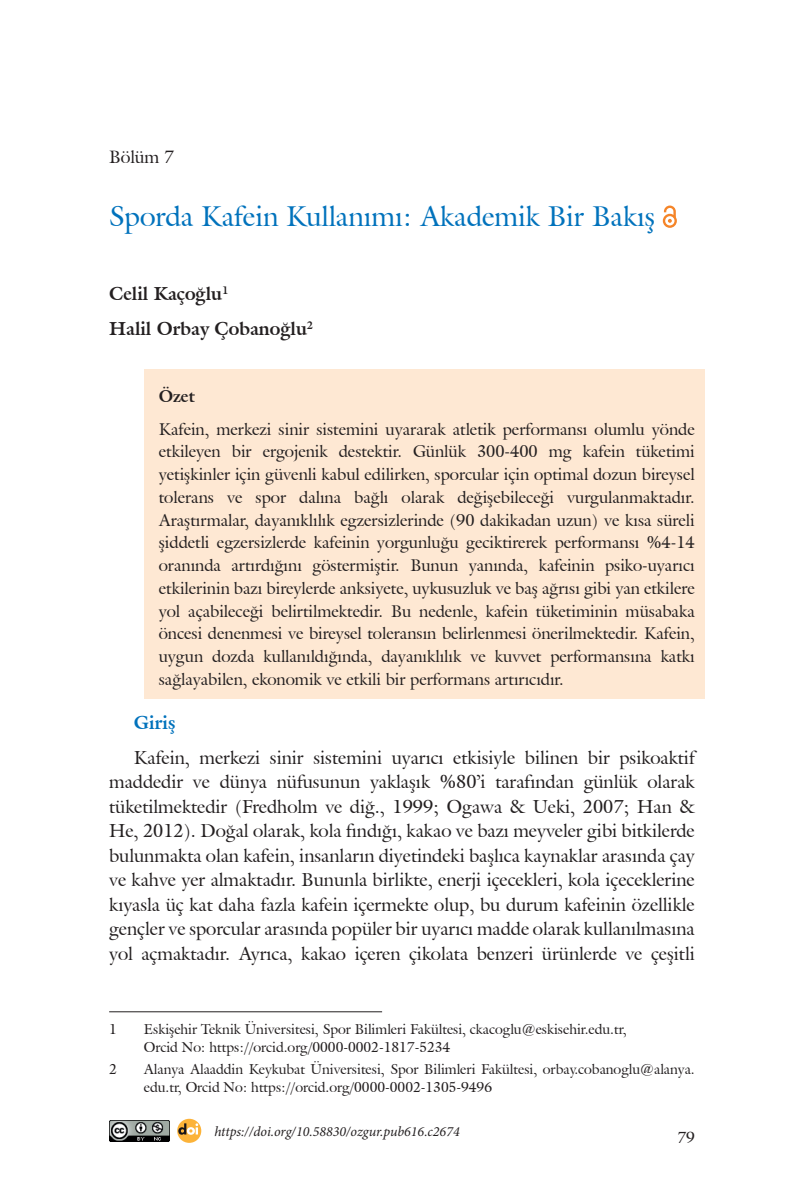
<style>
.page{position:relative;width:794px;height:1191px;background:#fff}
.page>*{position:absolute;margin:0;border:0;box-sizing:border-box;transform-origin:0 0}
.t1{font:28px "Galliard IT Cby BT";color:#0072bc}
.t2{font:18.38px/24.5px "Galliard IT Cby BT";color:#231f20;text-align:justify}
.t3{font:700 18.38px/34.5px "Galliard IT Cby BT";color:#231f20}
.t4{font:700 18.38px "Galliard IT Cby BT";color:#0072bc}
.t5{font:17.5px "Galliard IT Cby BT";color:#231f20}
.t6{font:16.62px/22.8px "Galliard IT Cby BT";color:#231f20;text-align:justify}
.t7{font:700 16.62px "Galliard IT Cby BT";color:#231f20}
.t8{font:15.75px "Galliard IT Cby BT";color:#231f20}
.t9{font:14px/17.5px "Galliard IT Cby BT";color:#231f20}
.t10{font:italic 14px "Minion Pro";color:#231f20}
</style>
<div class="page">
<div style="left:144px;top:369px;width:560px;height:47px;background:#fee8d3"></div>
<div style="left:144px;top:402px;width:560px;height:297px;background:#fee8d3"></div>
<svg style="left:663px;top:205px;width:14px;height:23px"></svg>
<hr style="left:109px;top:1011px;width:273px;height:1px;background:#231f20">
<img style="left:109px;top:1120px;width:60px;height:21px">
<svg style="left:177px;top:1118px;width:24px;height:24px"></svg>
<svg style="left:178px;top:1123px;width:20px;height:11px"></svg>
<p class="t5" style="left:109px;top:145px;width:66px">Bölüm 7</p>
<h1 class="t1" style="left:109px;top:198px;width:547px">Sporda Kafein Kullanımı: Akademik Bir Bakış</h1>
<p class="t3" style="left:109px;top:276px;width:206px">Celil Kaçoğlu<sup>1<br></sup>Halil Orbay Çobanoğlu<sup>2</sup></p>
<p class="t7" style="left:159px;top:385px;width:38px">Özet</p>
<p class="t6" style="left:159px;top:417px;width:537px">Kafein, merkezi sinir sistemini uyararak atletik performansı olumlu yönde etkileyen bir ergojenik destektir. Günlük 300-400 mg kafein tüketimi yetişkinler için güvenli kabul edilirken, sporcular için optimal dozun bireysel tolerans ve spor dalına bağlı olarak değişebileceği vurgulanmaktadır.<br>Araştırmalar, dayanıklılık egzersizlerinde (90 dakikadan uzun) ve kısa süreli şiddetli egzersizlerde kafeinin yorgunluğu geciktirerek performansı %4-14 oranında artırdığını göstermiştir. Bunun yanında, kafeinin psiko-uyarıcı etkilerinin bazı bireylerde anksiyete, uykusuzluk ve baş ağrısı gibi yan etkilere yol açabileceği belirtilmektedir. Bu nedenle, kafein tüketiminin müsabaka öncesi denenmesi ve bireysel toleransın belirlenmesi önerilmektedir. Kafein, uygun dozda kullanıldığında, dayanıklılık ve kuvvet performansına katkı sağlayabilen, ekonomik ve etkili bir performans artırıcıdır.</p>
<p class="t4" style="left:134px;top:711px;width:43px">Giriş</p>
<p class="t2" style="left:109px;top:745px;width:587px;text-indent:25px">Kafein, merkezi sinir sistemini uyarıcı etkisiyle bilinen bir psikoaktif maddedir ve dünya nüfusunun yaklaşık %80’i tarafından günlük olarak tüketilmektedir (Fredholm ve diğ., 1999; Ogawa &amp; Ueki, 2007; Han &amp; He, 2012). Doğal olarak, kola fındığı, kakao ve bazı meyveler gibi bitkilerde bulunmakta olan kafein, insanların diyetindeki başlıca kaynaklar arasında çay ve kahve yer almaktadır. Bununla birlikte, enerji içecekleri, kola içeceklerine kıyasla üç kat daha fazla kafein içermekte olup, bu durum kafeinin özellikle gençler ve sporcular arasında popüler bir uyarıcı madde olarak kullanılmasına yol açmaktadır. Ayrıca, kakao içeren çikolata benzeri ürünlerde ve çeşitli</p>
<p class="t9" style="left:109px;top:1020px;width:9px">1</p>
<p class="t9" style="left:144px;top:1020px;width:484px">Eskişehir Teknik Üniversitesi, Spor Bilimleri Fakültesi, ckacoglu@eskisehir.edu.tr,<br>Orcid No: https://orcid.org/0000-0002-1817-5234</p>
<p class="t9" style="left:109px;top:1060px;width:9px">2</p>
<p class="t9" style="left:144px;top:1060px;width:552px">Alanya Alaaddin Keykubat Üniversitesi, Spor Bilimleri Fakültesi, orbay.cobanoglu@alanya. edu.tr, Orcid No: https://orcid.org/0000-0002-1305-9496</p>
<p class="t10" style="left:214px;top:1121px;width:247px">https://doi.org/10.58830/ozgur.pub616.c2674</p>
<p class="t8" style="left:677px;top:1127px;width:19px">79</p>
</div>
